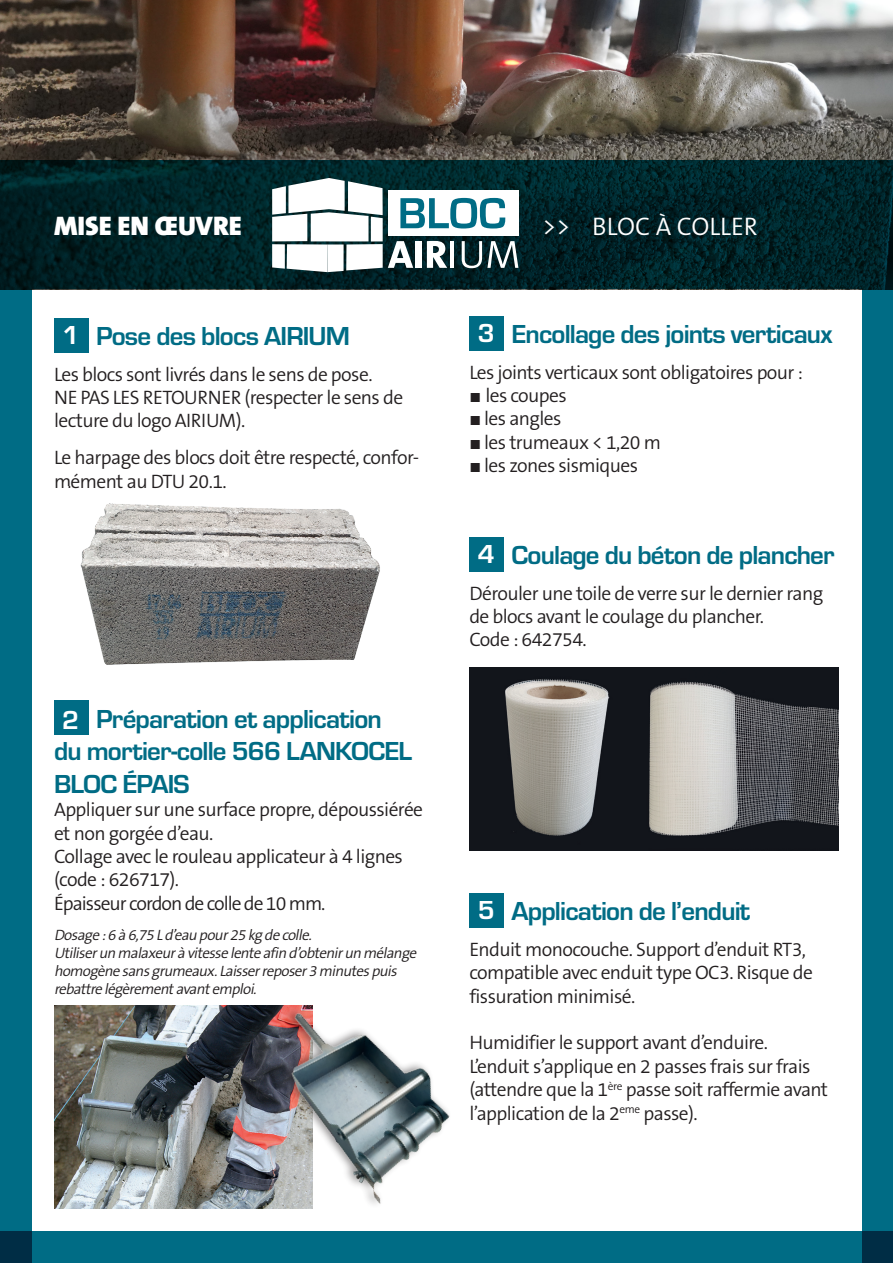
<style>
.page{position:relative;width:893px;height:1263px;background:#fff}
.page>*{position:absolute;margin:0;border:0;box-sizing:border-box;transform-origin:0 0}
.t1{font:700 27px/32.4px "Eurostile";letter-spacing:-.03em;color:#006c85}
.t2{font:900 27px "The Sans B9";color:#fff}
.t3{font:700 27px "Eurostile";color:#fff}
.t4{font:300 25.5px "The Sans B4";color:#fff}
.t5{font:300 19.5px/23.4px "The Sans B4";letter-spacing:-.03em;color:#231f20}
.t6{font:300 19.5px "The Sans B4";letter-spacing:-.05em;color:#231f20}
.t7{font:italic 300 15px/18px "The Sans B4";color:#231f20}
.s1{font-family:"Arial";font-weight:400}
</style>
<div class="page">
<img style="left:54px;top:1006px;width:155px;height:203px">
<img style="left:0;top:0;width:893px;height:160px">
<svg style="left:1px;top:160px;width:892px;height:129px;background:#002327"></svg>
<hr style="left:0;top:160px;width:1px;height:129px;background:#006c85">
<div style="left:54px;top:318px;width:34px;height:34px;background:#006c85"></div>
<div style="left:54px;top:701px;width:34px;height:34px;background:#006c85"></div>
<div style="left:469px;top:316px;width:34px;height:34px;background:#006c85"></div>
<div style="left:469px;top:537px;width:34px;height:34px;background:#006c85"></div>
<div style="left:469px;top:893px;width:34px;height:34px;background:#006c85"></div>
<svg style="left:272px;top:178px;width:246px;height:94px"></svg>
<div style="left:0;top:289px;width:32px;height:974px;background:#006c85"></div>
<div style="left:0;top:1231px;width:893px;height:32px;background:#006c85"></div>
<div style="left:862px;top:289px;width:31px;height:974px;background:#006c85"></div>
<img style="left:469px;top:667px;width:156px;height:184px">
<img style="left:625px;top:667px;width:214px;height:184px">
<img style="left:687px;top:669px;width:39px;height:12px">
<img style="left:209px;top:1005px;width:241px;height:204px">
<img style="left:80px;top:503px;width:300px;height:162px">
<p class="t2" style="left:54px;top:211px;width:189px">MISE EN ŒUVRE</p>
<p class="t4" style="left:542px;top:213px;width:217px">&gt;&gt; BLOC À COLLER</p>
<p class="t3" style="left:62px;top:316px;width:18px">1</p>
<p class="t1" style="left:96px;top:318px;width:255px">Pose des blocs AIRIUM</p>
<p class="t5" style="left:54px;top:363px;width:320px">Les blocs sont livrés dans le sens de pose.</p>
<p class="t5" style="left:54px;top:387px;width:351px">NE PAS LES RETOURNER (respecter le sens de lecture du logo AIRIUM).</p>
<p class="t5" style="left:54px;top:447px;width:367px">Le harpage des blocs doit être respecté, confor&shy;mément au DTU 20.1.</p>
<p class="t1" style="left:54px;top:701px;width:360px;text-indent:42px">Préparation et application du mortier-colle 566 LANKOCEL<br>BLOC ÉPAIS</p>
<p class="t5" style="left:54px;top:799px;width:371px">Appliquer sur une surface propre, dépoussiérée et non gorgée d’eau.</p>
<p class="t5" style="left:54px;top:845px;width:350px">Collage avec le rouleau applicateur à 4 lignes (code : 626717).</p>
<p class="t6" style="left:54px;top:893px;width:273px">Épaisseur cordon de colle de 10 mm.</p>
<p class="t7" style="left:54px;top:926px;width:262px">Dosage :6 à 6,75 Ld’eau pour25 kg de colle.</p>
<p class="t7" style="left:54px;top:944px;width:367px">Utiliserun malaxeurà vitesse lente afin d’obtenirun mélange homogène sansgrumeaux.Laisserreposer3 minutespuis rebattre légèrementavantemploi.</p>
<p class="t3" style="left:62px;top:701px;width:18px">2</p>
<p class="t3" style="left:478px;top:314px;width:18px">3</p>
<p class="t1" style="left:511px;top:316px;width:323px">Encollage des joints verticaux</p>
<p class="t5" style="left:469px;top:361px;width:335px">Les joints verticaux sont obligatoires pour :</p>
<p class="t5" style="left:469px;top:384px;width:99px"><span class="s1">■</span> les coupes</p>
<p class="t5" style="left:469px;top:408px;width:94px"><span class="s1">■</span> les angles</p>
<p class="t5" style="left:469px;top:431px;width:193px"><span class="s1">■</span> les trumeaux &lt; 1,20 m</p>
<p class="t5" style="left:469px;top:455px;width:170px"><span class="s1">■</span> les zones sismiques</p>
<p class="t3" style="left:478px;top:535px;width:18px">4</p>
<p class="t1" style="left:511px;top:537px;width:325px">Coulage du béton de plancher</p>
<p class="t5" style="left:469px;top:582px;width:355px">Dérouler une toile de verre sur le dernier rang de blocs avant le coulage du plancher.</p>
<p class="t5" style="left:469px;top:629px;width:119px">Code : 642754.</p>
<p class="t3" style="left:478px;top:891px;width:18px">5</p>
<p class="t1" style="left:511px;top:893px;width:240px">Application de l’enduit</p>
<p class="t5" style="left:469px;top:938px;width:345px">Enduit monocouche. Support d’enduit RT3, compatible avec enduit type OC3. Risque de fissuration minimisé.</p>
<p class="t5" style="left:469px;top:1032px;width:300px">Humidifier le support avant d’enduire.</p>
<p class="t5" style="left:469px;top:1055px;width:360px">L’enduit s’applique en 2 passes frais sur frais (attendre que la 1<sup>ère</sup> passe soit raffermie avant l’application de la 2<sup>eme</sup> passe).</p>
</div>
